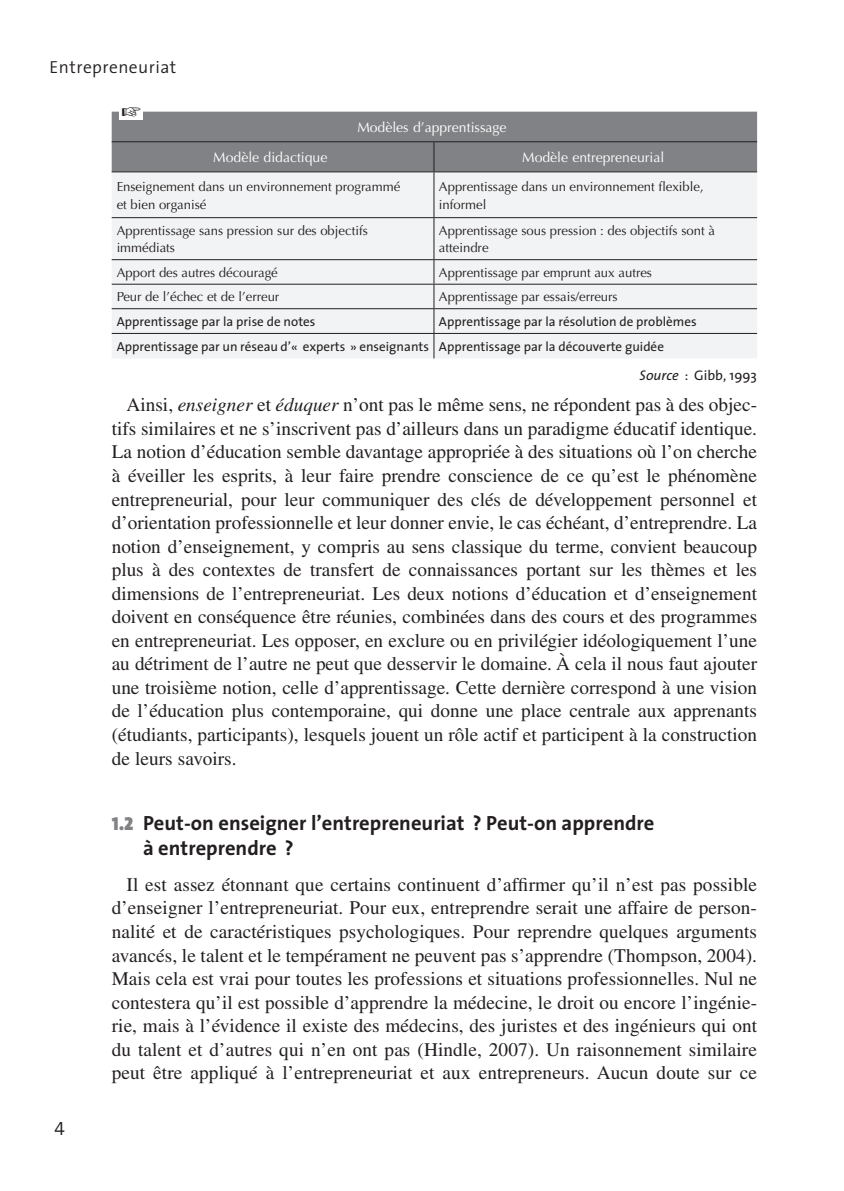
<style>
.page{position:relative;width:844px;height:1191px;background:#fff}
.page>*{position:absolute;margin:0;border:0;box-sizing:border-box;transform-origin:0 0}
.t1{font:700 20.65px/25.4px "The Sans";color:#231f20}
.t2{font:19.25px/23.6px "Times LT Std";color:#231f20;text-align:justify}
.t3{font:19.25px "The Sans Semi Light Caps";color:#231f20}
.t4{font:300 17.5px "The Sans";letter-spacing:.025em;color:#231f20}
.t5{font:14px "Optima LT Std";color:#fff}
.t6{font:14px "The Sans";color:#231f20}
.t7{font:13.12px/17.5px "Optima LT Std";color:#231f20}
.t8{font:13.12px/24.8px "The Sans";color:#231f20}
.s1{font-style:italic}
.s2{font-family:"The Sans Black Caps";font-weight:400;font-size:18.9px;color:#808285}
</style>
<div class="page">
<div style="left:112px;top:172px;width:644px;height:186px;background:#f2f3f4"></div>
<hr style="left:433px;top:172px;width:1px;height:45px;background:#231f20">
<hr style="left:433px;top:218px;width:1px;height:41px;background:#231f20">
<hr style="left:112px;top:333px;width:322px;height:1px;background:#231f20">
<hr style="left:434px;top:333px;width:322px;height:1px;background:#231f20">
<hr style="left:112px;top:217px;width:322px;height:1px;background:#231f20">
<hr style="left:434px;top:217px;width:322px;height:1px;background:#231f20">
<hr style="left:112px;top:259px;width:322px;height:1px;background:#231f20">
<hr style="left:434px;top:259px;width:322px;height:1px;background:#231f20">
<hr style="left:112px;top:284px;width:322px;height:1px;background:#231f20">
<hr style="left:112px;top:308px;width:322px;height:1px;background:#231f20">
<hr style="left:434px;top:284px;width:322px;height:1px;background:#231f20">
<svg style="left:433px;top:260px;width:1px;height:98px"></svg>
<hr style="left:434px;top:308px;width:322px;height:1px;background:#231f20">
<svg style="left:112px;top:111px;width:644px;height:61px;background:#7f8184"></svg>
<p class="t4" style="left:50px;top:53px;width:128px">Entrepreneuriat</p>
<p class="t5" style="left:357px;top:119px;width:151px">Modèles d’apprentissage</p>
<p class="t5" style="left:213px;top:149px;width:116px">Modèle didactique</p>
<p class="t5" style="left:522px;top:149px;width:143px">Modèle entrepreneurial</p>
<p class="t7" style="left:117px;top:178px;width:285px">Enseignement dans un environnement programmé et bien organisé</p>
<p class="t7" style="left:439px;top:178px;width:266px">Apprentissage dans un environnement flexible, informel</p>
<p class="t7" style="left:117px;top:222px;width:252px">Apprentissage sans pression sur des objectifs immédiats</p>
<p class="t7" style="left:439px;top:222px;width:277px">Apprentissage sous pression : des objectifs sont à atteindre</p>
<p class="t7" style="left:117px;top:264px;width:163px">Apport des autres découragé</p>
<p class="t7" style="left:439px;top:264px;width:214px">Apprentissage par emprunt aux autres</p>
<p class="t7" style="left:117px;top:288px;width:164px">Peur de l’échec et de l’erreur</p>
<p class="t7" style="left:439px;top:288px;width:180px">Apprentissage par essais/erreurs</p>
<p class="t8" style="left:117px;top:309px;width:200px">Apprentissage par la prise de notes</p>
<p class="t8" style="left:117px;top:309px;width:581px;text-indent:322px">Apprentissage par la résolution de problèmes<br>Apprentissage par un réseau d’« experts » enseignants Apprentissage par la découverte guidée</p>
<p class="t6" style="left:639px;top:364px;width:119px"><span class="s1">Source</span> : Gibb, 1993</p>
<p class="t2" style="left:112px;top:393px;width:646px;text-indent:15px">Ainsi, <span class="s1">enseigner</span> et <span class="s1">éduquer</span> n’ont pas le même sens, ne répondent pas à des objec&shy;tifs similaires et ne s’inscrivent pas d’ailleurs dans un paradigme éducatif identique.<br>La notion d’éducation semble davantage appropriée à des situations où l’on cherche à éveiller les esprits, à leur faire prendre conscience de ce qu’est le phénomène entrepreneurial, pour leur communiquer des clés de développement personnel et d’orientation professionnelle et leur donner envie, le cas échéant, d’entreprendre. La notion d’enseignement, y compris au sens classique du terme, convient beaucoup plus à des contextes de transfert de connaissances portant sur les thèmes et les dimensions de l’entrepreneuriat. Les deux notions d’éducation et d’enseignement doivent en conséquence être réunies, combinées dans des cours et des programmes en entrepreneuriat. Les opposer, en exclure ou en privilégier idéologiquement l’une au détriment de l’autre ne peut que desservir le domaine. À cela il nous faut ajouter une troisième notion, celle d’apprentissage. Cette dernière correspond à une vision de l’éducation plus contemporaine, qui donne une place centrale aux apprenants (étudiants, participants), lesquels jouent un rôle actif et participent à la construction de leurs savoirs.</p>
<p class="t3" style="left:55px;top:1112px;width:12px">4</p>
<p class="t1" style="left:143px;top:809px;width:512px;text-indent:-31px"><span class="s2">1.2</span> Peut-on enseigner l’entrepreneuriat ? Peut-on apprendre à entreprendre ?</p>
<p class="t2" style="left:112px;top:872px;width:646px;text-indent:15px">Il est assez étonnant que certains continuent d’affirmer qu’il n’est pas possible d’enseigner l’entrepreneuriat. Pour eux, entreprendre serait une affaire de person&shy;nalité et de caractéristiques psychologiques. Pour reprendre quelques arguments avancés, le talent et le tempérament ne peuvent pas s’apprendre (Thompson, 2004).<br>Mais cela est vrai pour toutes les professions et situations professionnelles. Nul ne contestera qu’il est possible d’apprendre la médecine, le droit ou encore l’ingénie&shy;rie, mais à l’évidence il existe des médecins, des juristes et des ingénieurs qui ont du talent et d’autres qui n’en ont pas (Hindle, 2007). Un raisonnement similaire peut être appliqué à l’entrepreneuriat et aux entrepreneurs. Aucun doute sur ce</p>
</div>
